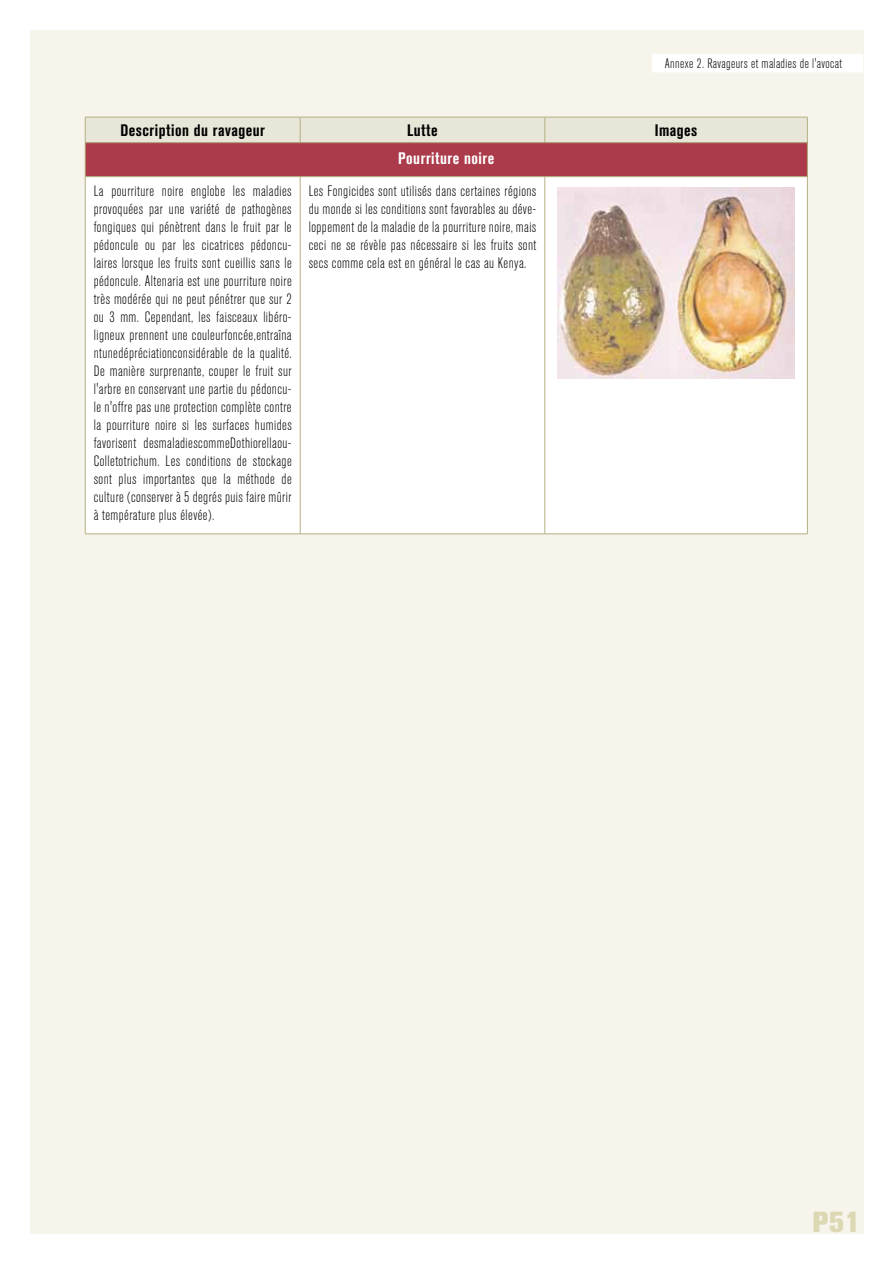
<style>
.page{position:relative;width:893px;height:1263px;background:#fff}
.page>*{position:absolute;margin:0;border:0;box-sizing:border-box;transform-origin:0 0}
.t1{font:800 28.8px "Akzidenz Grotesk BQ";color:#dcd8b4}
.t2{font:700 condensed 16.5px "Akzidenz Grotesk BQ";letter-spacing:.03em;color:#000}
.t3{font:700 condensed 16.5px "Akzidenz Grotesk BQ";letter-spacing:.03em;color:#fff}
.t4{font:300 condensed 15px/18px "Akzidenz Grotesk BQ";letter-spacing:.03em;color:#000;text-align:justify}
.t5{font:300 condensed 13.5px "Akzidenz Grotesk BQ";letter-spacing:.03em;color:#000}
</style>
<div class="page">
<div style="left:30px;top:30px;width:833px;height:1203px;background:#f6f4eb"></div>
<div style="left:85px;top:143px;width:722px;height:34px;background:#ab3a4a"></div>
<div style="left:86px;top:177px;width:721px;height:357px;background:#fff"></div>
<div style="left:85px;top:117px;width:723px;height:26px;background:#e8e6d8"></div>
<hr style="left:85px;top:142px;width:215px;height:1px;background:#b4b084">
<hr style="left:85px;top:143px;width:1px;height:33px;background:#b4b084">
<hr style="left:300px;top:142px;width:245px;height:1px;background:#b4b084">
<hr style="left:545px;top:142px;width:262px;height:1px;background:#b4b084">
<hr style="left:807px;top:143px;width:1px;height:33px;background:#b4b084">
<hr style="left:85px;top:176px;width:215px;height:1px;background:#b4b084">
<hr style="left:85px;top:177px;width:1px;height:357px;background:#b4b084">
<hr style="left:300px;top:176px;width:245px;height:1px;background:#b4b084">
<hr style="left:300px;top:177px;width:1px;height:357px;background:#b4b084">
<hr style="left:545px;top:176px;width:262px;height:1px;background:#b4b084">
<hr style="left:545px;top:177px;width:1px;height:357px;background:#b4b084">
<hr style="left:807px;top:177px;width:1px;height:357px;background:#b4b084">
<hr style="left:85px;top:534px;width:215px;height:1px;background:#b4b084">
<hr style="left:300px;top:534px;width:245px;height:1px;background:#b4b084">
<hr style="left:545px;top:534px;width:262px;height:1px;background:#b4b084">
<img style="left:558px;top:187px;width:236px;height:191px">
<div style="left:652px;top:54px;width:211px;height:18px;background:#fff"></div>
<p class="t5" style="left:665px;top:56px;width:179px">Annexe 2. Ravageurs et maladies de l'avocat</p>
<p class="t2" style="left:120px;top:121px;width:146px">Description du ravageur</p>
<p class="t2" style="left:407px;top:121px;width:32px">Lutte</p>
<p class="t2" style="left:655px;top:121px;width:44px">Images</p>
<p class="t3" style="left:398px;top:149px;width:98px">Pourriture noire</p>
<p class="t4" style="left:94px;top:183px;width:199px">La pourriture noire englobe les maladies provoquées par une variété de pathogènes fongiques qui pénètrent dans le fruit par le pédoncule ou par les cicatrices pédoncu&shy;laires lorsque les fruits sont cueillis sans le pédoncule. Altenaria est une pourriture noire très modérée qui ne peut pénétrer que sur 2 ou 3 mm. Cependant, les faisceaux libéro&shy;ligneux prennent une couleurfoncée,entraîna ntunedépréciationconsidérable de la qualité.<br>De manière surprenante, couper le fruit sur l'arbre en conservant une partie du pédoncu&shy;le n'offre pas une protection complète contre la pourriture noire si les surfaces humides favorisent desmaladiescommeDothiorellaou-Colletotrichum. Les conditions de stockage sont plus importantes que la méthode de culture (conserver à 5 degrés puis faire mûrir à température plus élevée).</p>
<p class="t4" style="left:309px;top:183px;width:229px">Les Fongicides sont utilisés dans certaines régions du monde si les conditions sont favorables au déve&shy;loppement de la maladie de la pourriture noire, mais ceci ne se révèle pas nécessaire si les fruits sont secs comme cela est en général le cas au Kenya.</p>
<h1 class="t1" style="left:813px;top:1205px;width:49px">P51</h1>
</div>
